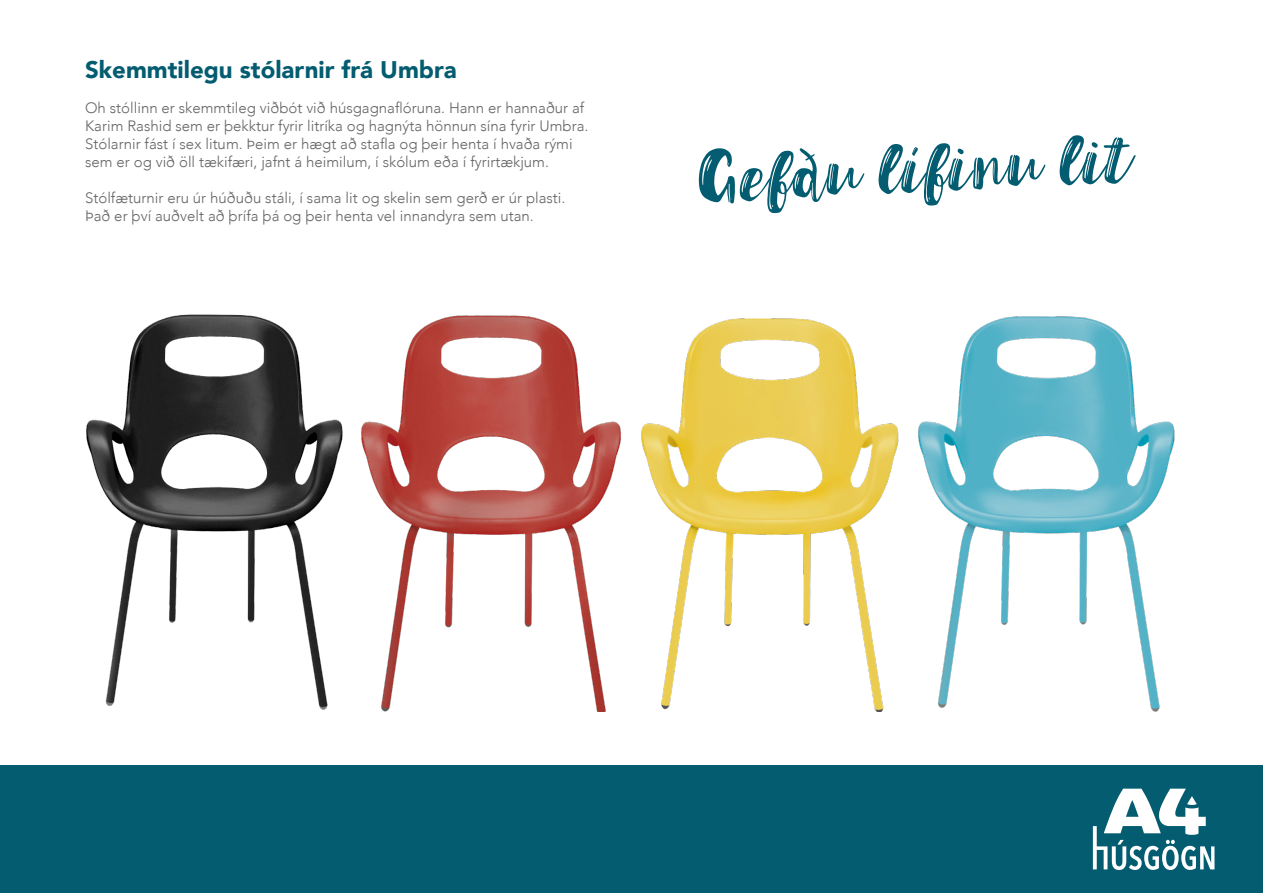
<style>
.page{position:relative;width:1263px;height:893px;background:#fff}
.page>*{position:absolute;margin:0;border:0;box-sizing:border-box;transform-origin:0 0}
.t1{font:64.8px "Jullian";color:#035c70}
.t2{font:900 24px "Avenir";color:#035c70}
.t3{font:300 15px/18px "Avenir";color:#636466}
</style>
<div class="page">
<div style="left:0;top:766px;width:1263px;height:127px;background:#035c70"></div>
<svg style="left:1093px;top:789px;width:121px;height:81px"></svg>
<img style="left:986px;top:316px;width:189px;height:396px">
<img style="left:363px;top:315px;width:190px;height:397px">
<img style="left:553px;top:318px;width:433px;height:394px">
<img style="left:86px;top:314px;width:277px;height:396px">
<p class="t2" style="left:85px;top:49px;width:373px">Skemmtilegu stólarnir frá Umbra</p>
<p class="t3" style="left:85px;top:99px;width:505px">Oh stóllinn er skemmtileg viðbót við húsgagnaflóruna. Hann er hannaður af Karim Rashid sem er þekktur fyrir litríka og hagnýta hönnun sína fyrir Umbra.<br>Stólarnir fást í sex litum. Þeim er hægt að stafla og þeir henta í hvaða rými sem er og við öll tækifæri, jafnt á heimilum, í skólum eða í fyrirtækjum.</p>
<p class="t3" style="left:85px;top:189px;width:482px">Stólfæturnir eru úr húðuðu stáli, í sama lit og skelin sem gerð er úr plasti.<br>Það er því auðvelt að þrífa þá og þeir henta vel innandyra sem utan.</p>
<p class="t1" style="left:696px;top:137px;width:434px;rotate:-3deg">Gefðu lífinu lit</p>
</div>
